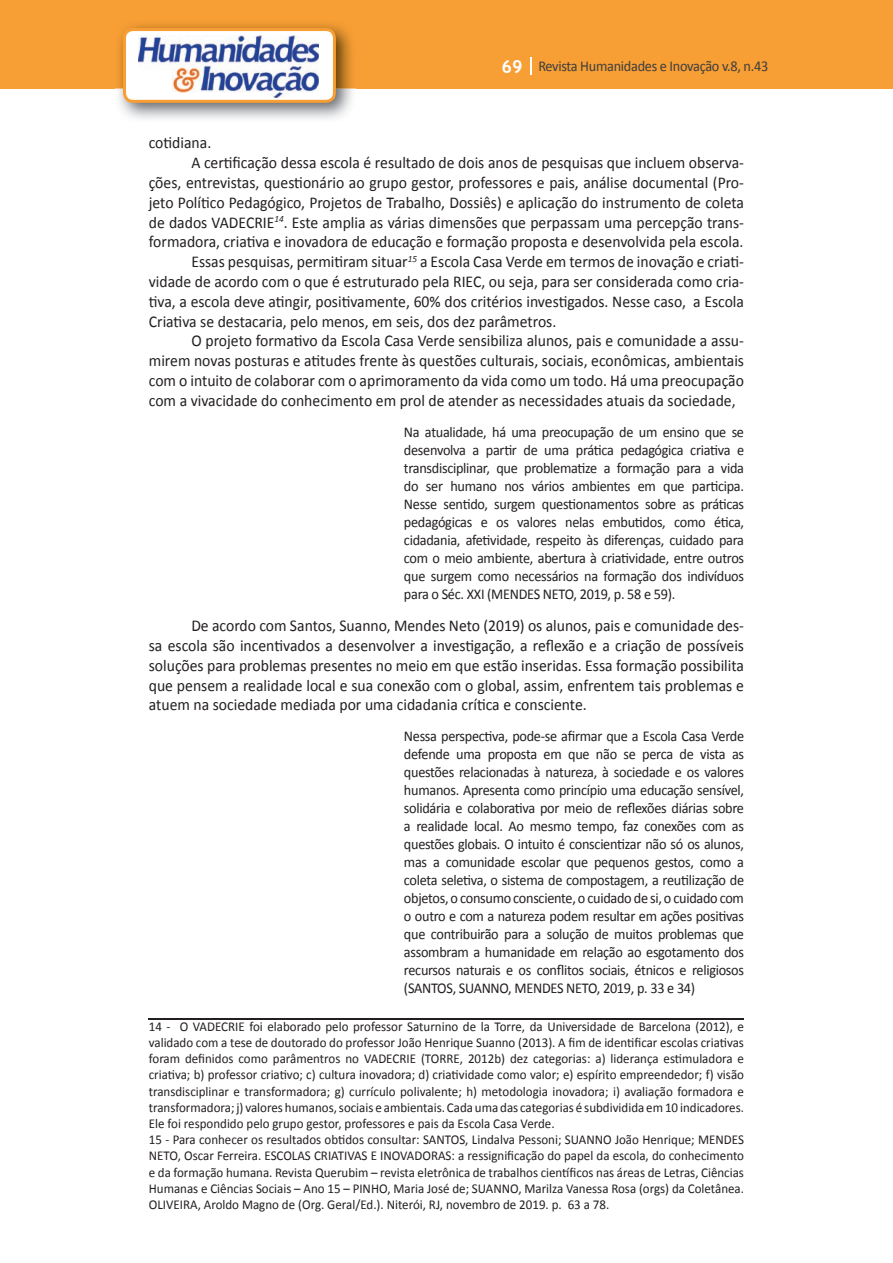
<style>
.page{position:relative;width:893px;height:1263px;background:#fff}
.page>*{position:absolute;margin:0;border:0;box-sizing:border-box;transform-origin:0 0}
.t1{font:16.5px/19.8px "Calibri";color:#231f20;text-align:justify;scale:.95 1}
.t2{font:15px/18px "Calibri";letter-spacing:-.02em;color:#231f20;text-align:justify;scale:.95 1}
.t3{font:15px "Calibri";letter-spacing:-.02em;color:#3e3e3f;scale:.95 1}
.t4{font:13.5px/16.2px "Calibri";color:#231f20;scale:.96 1}
.s1{font-family:"Trebuchet MS";font-weight:700;font-size:18px;color:#fff}
</style>
<div class="page">
<div style="left:0;top:0;width:893px;height:88px;background:#f79e34"></div>
<svg style="left:530px;top:57px;width:2px;height:18px"></svg>
<img style="left:115px;top:24px;width:241px;height:95px">
<svg style="left:123px;top:28px;width:213px;height:75px"></svg>
<hr style="left:149px;top:1018px;width:595px;height:1px;background:#231f20">
<p class="t3" style="left:501px;top:57px;width:282px"><span class="s1">69</span> Revista Humanidades e Inovação v.8, n.43</p>
<p class="t1" style="left:149px;top:133px;width:67px">cotidiana.</p>
<p class="t1" style="left:191px;top:153px;width:583px">A certificação dessa escola é resultado de dois anos de pesquisas que incluem observa-</p>
<p class="t1" style="left:149px;top:173px;width:628px">ções, entrevistas, questionário ao grupo gestor, professores e pais, análise documental (Pro-</p>
<p class="t1" style="left:149px;top:193px;width:628px">jeto Político Pedagógico, Projetos de Trabalho, Dossiês) e aplicação do instrumento de coleta</p>
<p class="t1" style="left:149px;top:212px;width:628px">de dados VADECRIE<sup>14</sup>. Este amplia as várias dimensões que perpassam uma percepção trans-</p>
<p class="t1" style="left:149px;top:232px;width:627px">formadora, criativa e inovadora de educação e formação proposta e desenvolvida pela escola.</p>
<p class="t1" style="left:191px;top:252px;width:583px">Essas pesquisas, permitiram situar<sup>15</sup> a Escola Casa Verde em termos de inovação e criati-</p>
<p class="t1" style="left:149px;top:272px;width:628px">vidade de acordo com o que é estruturado pela RIEC, ou seja, para ser considerada como cria-</p>
<p class="t1" style="left:149px;top:292px;width:628px">tiva, a escola deve atingir, positivamente, 60% dos critérios investigados. Nesse caso, a Escola</p>
<p class="t1" style="left:149px;top:311px;width:430px">Criativa se destacaria, pelo menos, em seis, dos dez parâmetros.</p>
<p class="t1" style="left:191px;top:331px;width:583px">O projeto formativo da Escola Casa Verde sensibiliza alunos, pais e comunidade a assu-</p>
<p class="t1" style="left:149px;top:351px;width:628px">mirem novas posturas e atitudes frente às questões culturais, sociais, econômicas, ambientais</p>
<p class="t1" style="left:149px;top:371px;width:628px">com o intuito de colaborar com o aprimoramento da vida como um todo. Há uma preocupação</p>
<p class="t1" style="left:149px;top:391px;width:619px">com a vivacidade do conhecimento em prol de atender as necessidades atuais da sociedade,</p>
<p class="t2" style="left:404px;top:423px;width:360px">Na atualidade, há uma preocupação de um ensino que se desenvolva a partir de uma prática pedagógica criativa e transdisciplinar, que problematize a formação para a vida do ser humano nos vários ambientes em que participa.<br>Nesse sentido, surgem questionamentos sobre as práticas pedagógicas e os valores nelas embutidos, como ética, cidadania, afetividade, respeito às diferenças, cuidado para com o meio ambiente, abertura à criatividade, entre outros que surgem como necessários na formação dos indivíduos para o Séc. XXI (MENDES NETO, 2019, p. 58 e 59).</p>
<p class="t1" style="left:149px;top:616px;width:628px;text-indent:43px">De acordo com Santos, Suanno, Mendes Neto (2019) os alunos, pais e comunidade des&shy;sa escola são incentivados a desenvolver a investigação, a reflexão e a criação de possíveis soluções para problemas presentes no meio em que estão inseridas. Essa formação possibilita que pensem a realidade local e sua conexão com o global, assim, enfrentem tais problemas e atuem na sociedade mediada por uma cidadania crítica e consciente.</p>
<p class="t2" style="left:404px;top:727px;width:360px">Nessa perspectiva, pode-se afirmar que a Escola Casa Verde defende uma proposta em que não se perca de vista as questões relacionadas à natureza, à sociedade e os valores humanos. Apresenta como princípio uma educação sensível, solidária e colaborativa por meio de reflexões diárias sobre a realidade local. Ao mesmo tempo, faz conexões com as questões globais. O intuito é conscientizar não só os alunos, mas a comunidade escolar que pequenos gestos, como a coleta seletiva, o sistema de compostagem, a reutilização de objetos, o consumo consciente, o cuidado de si, o cuidado com o outro e com a natureza podem resultar em ações positivas que contribuirão para a solução de muitos problemas que assombram a humanidade em relação ao esgotamento dos recursos naturais e os conflitos sociais, étnicos e religiosos (SANTOS, SUANNO, MENDES NETO, 2019, p. 33 e 34)</p>
<p class="t4" style="left:149px;top:1018px;width:621px">14 - O VADECRIE foi elaborado pelo professor Saturnino de la Torre, da Universidade de Barcelona (2012), e validado com a tese de doutorado do professor João Henrique Suanno (2013). A fim de identificar escolas criativas foram definidos como parâmentros no VADECRIE (TORRE, 2012b) dez categorias: a) liderança estimuladora e criativa; b) professor criativo; c) cultura inovadora; d) criatividade como valor; e) espírito empreendedor; f) visão transdisciplinar e transformadora; g) currículo polivalente; h) metodologia inovadora; i) avaliação formadora e transformadora; j) valores humanos, sociais e ambientais. Cada uma das categorias é subdividida em 10 indicadores.<br>Ele foi respondido pelo grupo gestor, professores e pais da Escola Casa Verde.<br>15 - Para conhecer os resultados obtidos consultar: SANTOS, Lindalva Pessoni; SUANNO João Henrique; MENDES NETO, Oscar Ferreira. ESCOLAS CRIATIVAS E INOVADORAS: a ressignificação do papel da escola, do conhecimento e da formação humana. Revista Querubim – revista eletrônica de trabalhos científicos nas áreas de Letras, Ciências Humanas e Ciências Sociais – Ano 15 – PINHO, Maria José de; SUANNO, Marilza Vanessa Rosa (orgs) da Coletânea.<br>OLIVEIRA, Aroldo Magno de (Org. Geral/Ed.). Niterói, RJ, novembro de 2019. p. 63 a 78.</p>
</div>
